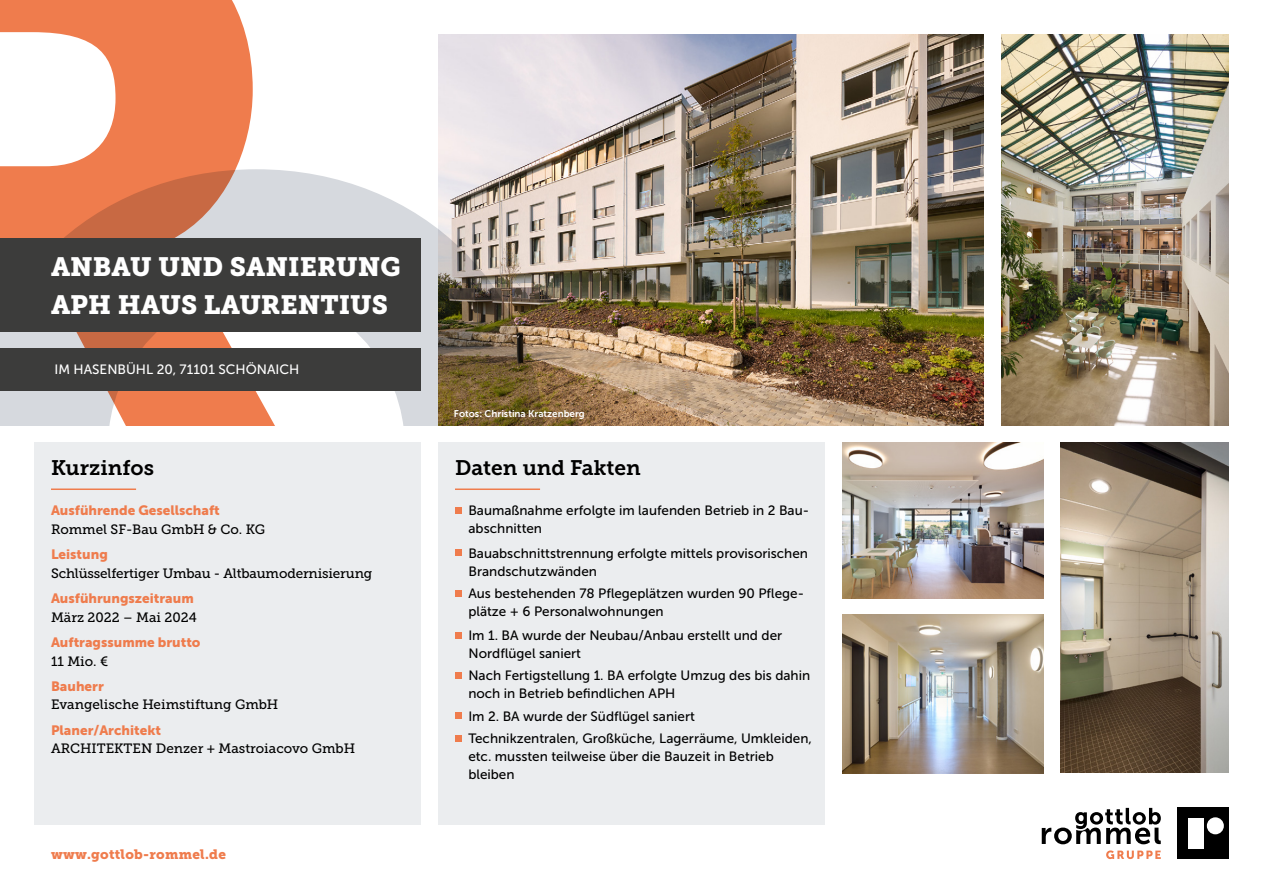
<style>
.page{position:relative;width:1263px;height:893px;background:#fff}
.page>*{position:absolute;margin:0;border:0;box-sizing:border-box;transform-origin:0 0}
.t1{font:26.4px/37.2px "Museo Slab 900";color:#fff}
.t2{font:21px "Museo Slab 700";color:#000}
.t3{font:13.5px/18px "Museo Sans 500";color:#000}
.t4{font:13.5px "Museo Slab 500";color:#000}
.t5{font:13.5px "Museo Sans 900";color:#ef7c4d}
.t6{font:13.5px "Museo Sans 500";color:#fff}
.t7{font:13.5px "Museo Slab 900";letter-spacing:.02em;color:#ef7c4d}
.t8{font:9.75px "Museo Sans 700";color:#fff}
</style>
<div class="page">
<svg style="left:1042px;top:808px;width:119px;height:36px"></svg>
<svg style="left:1106px;top:850px;width:55px;height:9px"></svg>
<div style="left:1178px;top:808px;width:51px;height:51px;background:#000"></div>
<div style="left:1207px;top:817px;width:17px;height:17px;background:#fff;border-radius:50%"></div>
<div style="left:1188px;top:818px;width:15px;height:31px;background:#fff"></div>
<img style="left:1001px;top:34px;width:228px;height:392px">
<img style="left:842px;top:442px;width:202px;height:157px">
<div style="left:438px;top:442px;width:387px;height:383px;background:#ebedef"></div>
<hr style="left:455px;top:488px;width:85px;height:2px;background:#ef7c4d">
<div style="left:455px;top:507px;width:6px;height:7px;background:#ef7c4d"></div>
<svg style="left:455px;top:550px;width:6px;height:6px"></svg>
<svg style="left:455px;top:590px;width:6px;height:6px"></svg>
<div style="left:455px;top:632px;width:6px;height:7px;background:#ef7c4d"></div>
<div style="left:455px;top:672px;width:6px;height:7px;background:#ef7c4d"></div>
<svg style="left:455px;top:713px;width:6px;height:6px"></svg>
<svg style="left:455px;top:735px;width:6px;height:6px"></svg>
<img style="left:438px;top:34px;width:545px;height:392px">
<div style="left:34px;top:442px;width:387px;height:383px;background:#ebedef"></div>
<hr style="left:51px;top:488px;width:85px;height:2px;background:#ef7c4d">
<img style="left:298px;top:169px;width:247px;height:257px">
<svg style="left:0;top:0;width:298px;height:426px;fill:#ef7c4d"></svg>
<div style="left:0;top:238px;width:421px;height:94px;background:#3c3c3b"></div>
<div style="left:0;top:349px;width:421px;height:42px;background:#3c3c3b"></div>
<img style="left:842px;top:614px;width:202px;height:160px">
<img style="left:1060px;top:442px;width:169px;height:330px">
<h1 class="t1" style="left:51px;top:249px;width:351px">ANBAU UND SANIERUNG<br>APH HAUS LAURENTIUS</h1>
<p class="t6" style="left:54px;top:362px;width:246px">IM HASENBÜHL 20, 71101 SCHÖNAICH</p>
<h2 class="t2" style="left:51px;top:456px;width:105px">Kurzinfos</h2>
<p class="t5" style="left:51px;top:503px;width:170px">Ausführende Gesellschaft</p>
<p class="t4" style="left:51px;top:522px;width:215px">Rommel SF-Bau GmbH &amp; Co. KG</p>
<p class="t5" style="left:51px;top:547px;width:58px">Leistung</p>
<p class="t4" style="left:51px;top:566px;width:323px">Schlüsselfertiger Umbau - Altbaumodernisierung</p>
<p class="t5" style="left:51px;top:590px;width:144px">Ausführungszeitraum</p>
<p class="t4" style="left:51px;top:609px;width:147px">März 2022 – Mai 2024</p>
<p class="t5" style="left:51px;top:634px;width:151px">Auftragssumme brutto</p>
<p class="t4" style="left:51px;top:653px;width:59px">11 Mio. €</p>
<p class="t5" style="left:51px;top:678px;width:54px">Bauherr</p>
<p class="t4" style="left:51px;top:697px;width:229px">Evangelische Heimstiftung GmbH</p>
<p class="t5" style="left:51px;top:722px;width:112px">Planer/Architekt</p>
<p class="t4" style="left:51px;top:741px;width:306px">ARCHITEKTEN Denzer + Mastroiacovo GmbH</p>
<p class="t7" style="left:51px;top:846px;width:176px">www.gottlob-rommel.de</p>
<p class="t8" style="left:454px;top:408px;width:132px">Fotos: Christina Kratzenberg</p>
<h2 class="t2" style="left:455px;top:456px;width:187px">Daten und Fakten</h2>
<p class="t3" style="left:468px;top:501px;width:342px">Baumaßnahme erfolgte im laufenden Betrieb in 2 Bau&shy;abschnitten</p>
<p class="t3" style="left:468px;top:544px;width:341px">Bauabschnittstrennung erfolgte mittels provisorischen<br>Brandschutzwänden</p>
<p class="t3" style="left:468px;top:584px;width:337px">Aus bestehenden 78 Pflegeplätzen wurden 90 Pflege&shy;plätze + 6 Personalwohnungen</p>
<p class="t3" style="left:468px;top:626px;width:315px">Im 1. BA wurde der Neubau/Anbau erstellt und der<br>Nordflügel saniert</p>
<p class="t3" style="left:468px;top:667px;width:343px">Nach Fertigstellung 1. BA erfolgte Umzug des bis dahin noch in Betrieb befindlichen APH</p>
<p class="t3" style="left:468px;top:705px;width:345px;line-height:22.2px">Im 2. BA wurde der Südflügel saniert<br>Technikzentralen, Großküche, Lagerräume, Umkleiden,</p>
<p class="t3" style="left:468px;top:747px;width:307px">etc. mussten teilweise über die Bauzeit in Betrieb bleiben</p>
</div>
